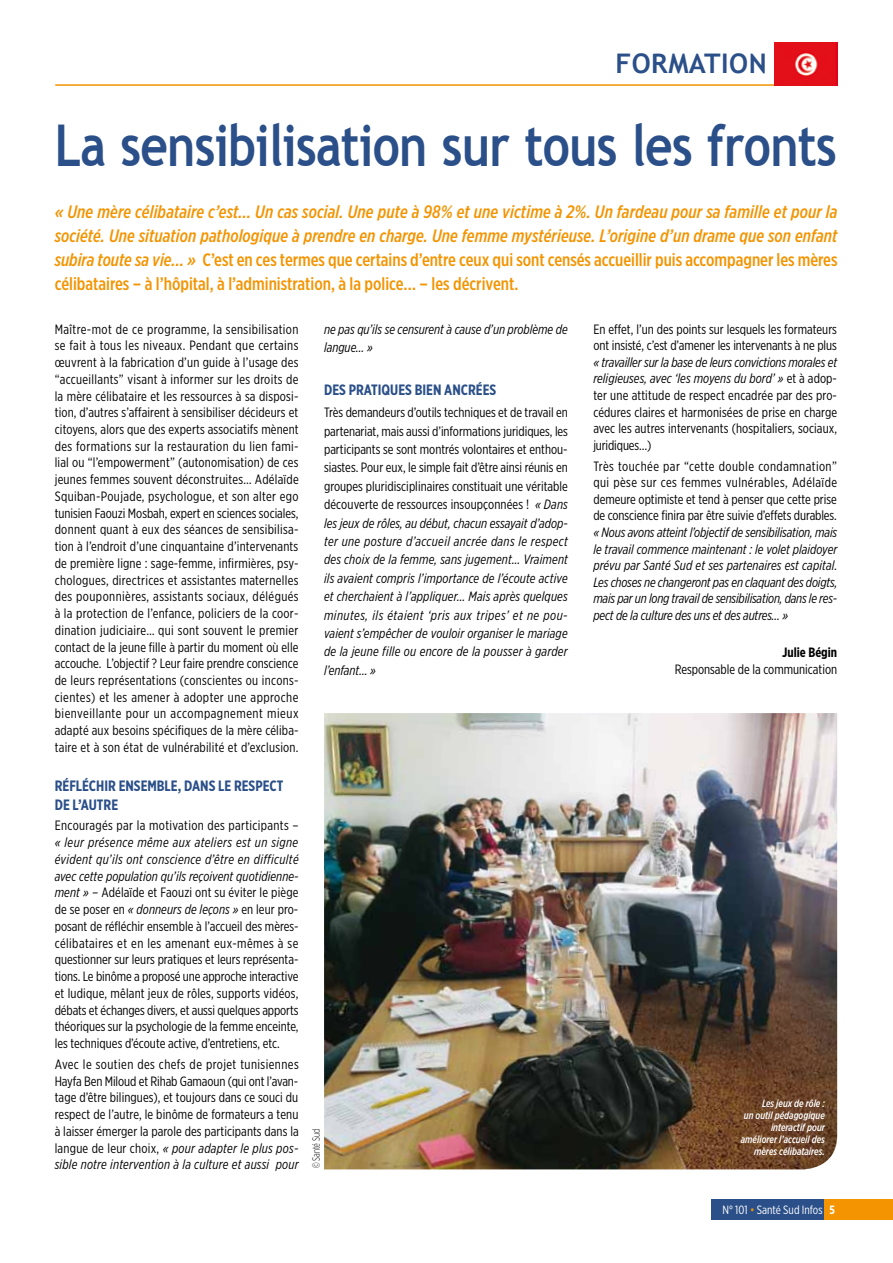
<style>
.page{position:relative;width:893px;height:1263px;background:#fff}
.page>*{position:absolute;margin:0;border:0;box-sizing:border-box;transform-origin:0 0}
.t1{font:700 57.6px "Trebuchet MS";letter-spacing:-.015em;color:#2a4f89;scale:.83 1}
.t2{font:700 27px "Trebuchet MS";letter-spacing:.02em;color:#2a4f89}
.t3{font:italic 500 18px/24px "Gotham X Narrow";letter-spacing:.005em;color:#f39400;text-align:justify}
.t4{font:700 15px/18.3px "Gotham X Narrow";color:#2a4f89}
.t5{font:13.5px/16.8px "Gotham X Narrow";color:#000;text-align:justify}
.t6{font:italic 13.5px/18.5px "Gotham X Narrow";color:#000;text-align:justify}
.t7{font:13.5px "Gotham X Narrow";letter-spacing:.025em;color:#000}
.t8{font:700 13.5px "Gotham X Narrow";color:#000}
.t9{font:12px "Gotham X Narrow";color:#fff}
.t10{font:italic 500 10.5px/12px "Gotham X Narrow";color:#fff;text-align:right}
.t11{font:300 10.5px "Gotham X Narrow";color:#000;scale:.85 1}
.s1{font-style:normal}
.s2{font-style:italic}
.s3{color:#f39400}
.s4{font-weight:700}
</style>
<div class="page">
<hr style="left:55px;top:84px;width:783px;height:2px;background:#f39400">
<img style="left:324px;top:713px;width:513px;height:456px">
<img style="left:774px;top:43px;width:64px;height:42px">
<div style="left:711px;top:1199px;width:182px;height:21px;background:#2a4f89"></div>
<div style="left:825px;top:1199px;width:68px;height:21px;background:#f39400"></div>
<h2 class="t2" style="left:615px;top:47px;width:153px">Formation</h2>
<h1 class="t1" style="left:55px;top:110px;width:944px">La sensibilisation sur tous les fronts</h1>
<p class="t3" style="left:55px;top:199px;width:784px">« Une mère célibataire c’est… Un cas social. Une pute à 98% et une victime à 2%. Un fardeau pour sa famille et pour la société. Une situation pathologique à prendre en charge. Une femme mystérieuse. L’origine d’un drame que son enfant subira toute sa vie… » <span class="s1">C’est en ces termes que certains d’entre ceux qui sont censés accueillir puis accompagner les mères célibataires – à l’hôpital, à l’administration, à la police… – les décrivent.</span></p>
<p class="t5" style="left:55px;top:320px;width:246px">Maître-mot de ce programme, la sensibilisation se fait à tous les niveaux. Pendant que certains œuvrent à la fabrication d’un guide à l’usage des “accueillants” visant à informer sur les droits de la mère célibataire et les ressources à sa disposi&shy;tion, d’autres s’affairent à sensibiliser décideurs et citoyens, alors que des experts associatifs mènent des formations sur la restauration du lien fami&shy;lial ou “l’empowerment” (autonomisation) de ces jeunes femmes souvent déconstruites… Adélaïde Squiban-Poujade, psychologue, et son alter ego tunisien Faouzi Mosbah, expert en sciences sociales, donnent quant à eux des séances de sensibilisa&shy;tion à l’endroit d’une cinquantaine d’intervenants de première ligne : sage-femme, infirmières, psy&shy;chologues, directrices et assistantes maternelles des pouponnières, assistants sociaux, délégués à la protection de l’enfance, policiers de la coor&shy;dination judiciaire… qui sont souvent le premier contact de la jeune fille à partir du moment où elle accouche. L’objectif ? Leur faire prendre conscience de leurs représentations (conscientes ou incons&shy;cientes) et les amener à adopter une approche bienveillante pour un accompagnement mieux adapté aux besoins spécifiques de la mère céliba&shy;taire et à son état de vulnérabilité et d’exclusion.</p>
<p class="t4" style="left:55px;top:777px;width:230px">RÉFLÉCHIR ENSEMBLE, DANS LE RESPECT<br>DE L’AUTRE</p>
<p class="t7" style="left:55px;top:818px;width:245px">Encouragés par la motivation des participants –</p>
<p class="t5" style="left:55px;top:834px;width:245px"><span class="s2">« leur présence même aux ateliers est un signe évident qu’ils ont conscience d’être en difficulté avec cette population qu’ils reçoivent quotidienne&shy;ment » –</span> Adélaïde et Faouzi ont su éviter le piège de se poser en <span class="s2">« donneurs de leçons »</span> en leur pro&shy;posant de réfléchir ensemble à l’accueil des mères&shy;célibataires et en les amenant eux-mêmes à se questionner sur leurs pratiques et leurs représenta&shy;tions. Le binôme a proposé une approche interactive et ludique, mêlant jeux de rôles, supports vidéos, débats et échanges divers, et aussi quelques apports théoriques sur la psychologie de la femme enceinte, les techniques d’écoute active, d’entretiens, etc.</p>
<p class="t5" style="left:55px;top:1055px;width:245px">Avec le soutien des chefs de projet tunisiennes Hayfa Ben Miloud et Rihab Gamaoun (qui ont l’avan&shy;tage d’être bilingues), et toujours dans ce souci du respect de l’autre, le binôme de formateurs a tenu à laisser émerger la parole des participants dans la langue de leur choix, <span class="s2">« pour adapter le plus pos&shy;sible notre intervention à la culture et aussi pour</span></p>
<p class="t6" style="left:324px;top:319px;width:245px">ne pas qu’ils se censurent à cause d’un problème de langue… »</p>
<p class="t4" style="left:324px;top:380px;width:172px">DES PRATIQUES BIEN ANCRÉES</p>
<p class="t6" style="left:324px;top:403px;width:245px"><span class="s1">Très demandeurs d’outils techniques et de travail en partenariat, mais aussi d’informations juridiques, les participants se sont montrés volontaires et enthou&shy;siastes. Pour eux, le simple fait d’être ainsi réunis en groupes pluridisciplinaires constituait une véritable découverte de ressources insoupçonnées !</span> « Dans les jeux de rôles, au début, chacun essayait d’adop&shy;ter une posture d’accueil ancrée dans le respect des choix de la femme, sans jugement… Vraiment ils avaient compris l’importance de l’écoute active et cherchaient à l’appliquer… Mais après quelques minutes, ils étaient ‘pris aux tripes’ et ne pou&shy;vaient s’empêcher de vouloir organiser le mariage de la jeune fille ou encore de la pousser à garder l’enfant… »</p>
<p class="t11" style="left:310px;top:1168px;width:48px;rotate:-90deg">© Santé Sud</p>
<p class="t5" style="left:593px;top:320px;width:245px">En effet, l’un des points sur lesquels les formateurs ont insisté, c’est d’amener les intervenants à ne plus</p>
<p class="t5" style="left:593px;top:353px;width:245px"><span class="s2">« travailler sur la base de leurs convictions morales et religieuses, avec ‘les moyens du bord’ »</span> et à adop&shy;ter une attitude de respect encadrée par des pro&shy;cédures claires et harmonisées de prise en charge avec les autres intervenants (hospitaliers, sociaux, juridiques…)</p>
<p class="t5" style="left:593px;top:457px;width:245px">Très touchée par “cette double condamnation” qui pèse sur ces femmes vulnérables, Adélaïde demeure optimiste et tend à penser que cette prise de conscience finira par être suivie d’effets durables.</p>
<p class="t6" style="left:593px;top:524px;width:245px;line-height:16.6px">« Nous avons atteint l’objectif de sensibilisation, mais le travail commence maintenant : le volet plaidoyer prévu par Santé Sud et ses partenaires est capital.<br>Les choses ne changeront pas en claquant des doigts, mais par un long travail de sensibilisation, dans le res&shy;pect de la culture des uns et des autres… »</p>
<p class="t8" style="left:782px;top:644px;width:56px">JULIE BÉGIN</p>
<p class="t5" style="left:675px;top:661px;width:164px">Responsable de la communication</p>
<p class="t10" style="left:741px;top:1097px;width:86px">Les jeux de rôle :<br>un outil pédagogique interactif pour améliorer l’accueil des mères célibataires.</p>
<p class="t9" style="left:722px;top:1203px;width:114px">N° 101 <span class="s3">•</span> Santé Sud Infos <span class="s4">5</span></p>
</div>
